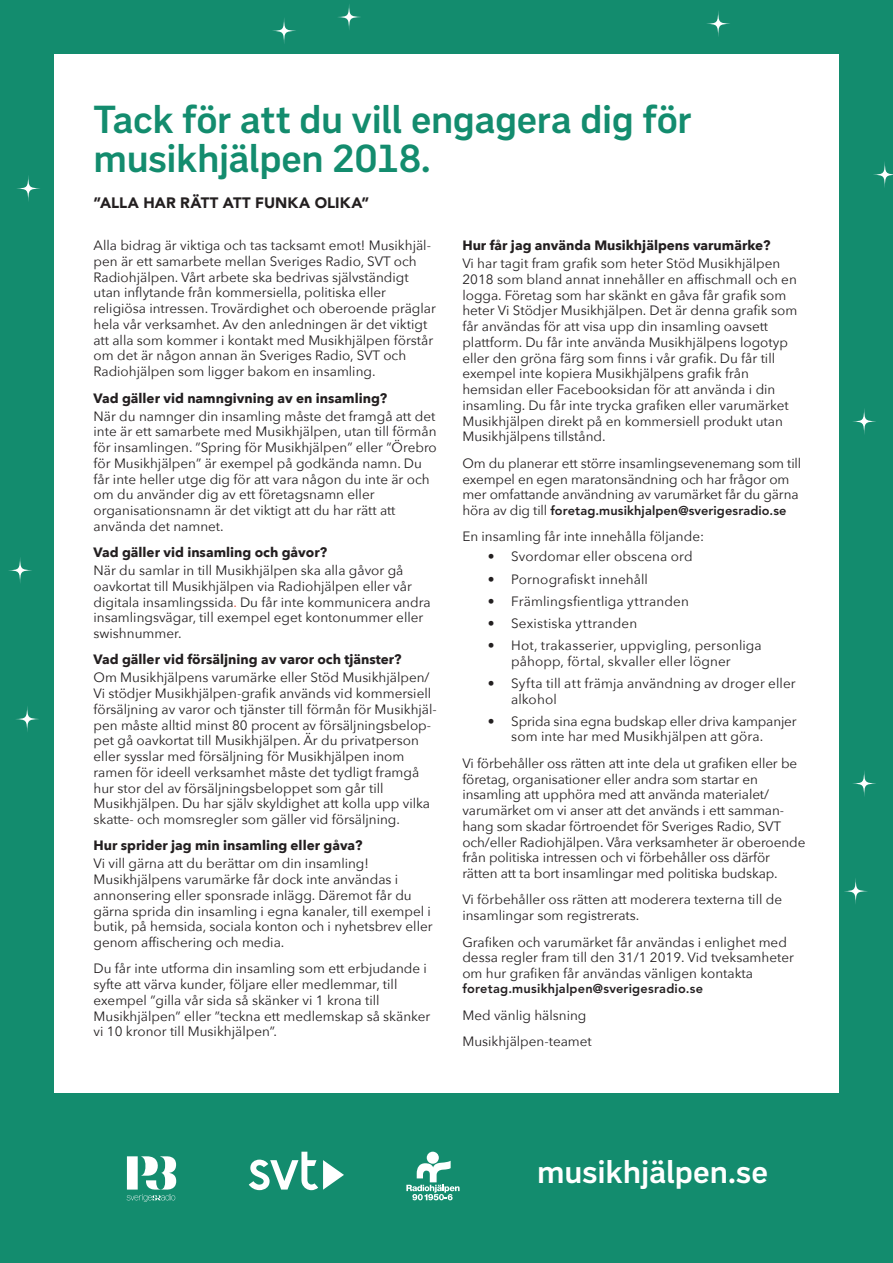
<style>
.page{position:relative;width:893px;height:1263px;background:#138c6e}
.page>*{position:absolute;margin:0;border:0;box-sizing:border-box;transform-origin:0 0}
.t1{font:700 39px/39px "Publik";letter-spacing:-.01em;color:#138c6e}
.t2{font:700 31.95px "Publik";letter-spacing:-.005em;color:#fff}
.t3{font:900 15px "Avenir LT Pro";letter-spacing:.005em;color:#231f20}
.t4{font:13.5px/15.8px "Avenir Next";color:#231f20}
.t5{font:700 13.5px "Avenir Next";color:#231f20}
.t6{font:800 12.75px "Avenir LT Pro";letter-spacing:.015em;color:#231f20}
.s1{color:#ef3e2a}
.s2{font-family:"Avenir Next";font-weight:400;font-size:13.5px}
</style>
<div class="page">
<div style="left:427px;top:1152px;width:12px;height:12px;background:#fff;border-radius:50%"></div>
<svg style="left:406px;top:1161px;width:54px;height:39px"></svg>
<svg style="left:127px;top:1156px;width:49px;height:46px"></svg>
<svg style="left:249px;top:1152px;width:95px;height:38px"></svg>
<div style="left:54px;top:54px;width:785px;height:1039px;background:#fff"></div>
<svg style="left:852px;top:408px;width:24px;height:27px"></svg>
<svg style="left:16px;top:175px;width:25px;height:27px"></svg>
<svg style="left:706px;top:10px;width:25px;height:28px"></svg>
<svg style="left:873px;top:162px;width:20px;height:26px"></svg>
<svg style="left:272px;top:17px;width:24px;height:28px"></svg>
<svg style="left:337px;top:3px;width:24px;height:28px"></svg>
<svg style="left:8px;top:556px;width:24px;height:28px"></svg>
<svg style="left:852px;top:770px;width:24px;height:27px"></svg>
<svg style="left:844px;top:877px;width:24px;height:28px"></svg>
<svg style="left:15px;top:705px;width:25px;height:28px"></svg>
<p class="t1" style="left:94px;top:99px;width:600px">Tack för att du vill engagera dig för musikhjälpen 2018.</p>
<p class="t3" style="left:94px;top:194px;width:277px">”ALLA HAR RÄTT ATT FUNKA OLIKA”</p>
<p class="t4" style="left:94px;top:237px;width:344px">Alla bidrag är viktiga och tas tacksamt emot! Musikhjäl&shy;pen är ett samarbete mellan Sveriges Radio, SVT och Radiohjälpen. Vårt arbete ska bedrivas självständigt utan inflytande från kommersiella, politiska eller religiösa intressen. Trovärdighet och oberoende präglar hela vår verksamhet. Av den anledningen är det viktigt att alla som kommer i kontakt med Musikhjälpen förstår om det är någon annan än Sveriges Radio, SVT och Radiohjälpen som ligger bakom en insamling.</p>
<p class="t5" style="left:94px;top:386px;width:295px">Vad gäller vid namngivning av en insamling?</p>
<p class="t4" style="left:94px;top:407px;width:345px">När du namnger din insamling måste det framgå att det inte är ett samarbete med Musikhjälpen, utan till förmån för insamlingen. ”Spring för Musikhjälpen” eller ”Örebro för Musikhjälpen” är exempel på godkända namn. Du får inte heller utge dig för att vara någon du inte är och om du använder dig av ett företagsnamn eller organisationsnamn är det viktigt att du har rätt att använda det namnet.</p>
<p class="t5" style="left:94px;top:541px;width:235px">Vad gäller vid insamling och gåvor?</p>
<p class="t4" style="left:94px;top:562px;width:339px">När du samlar in till Musikhjälpen ska alla gåvor gå oavkortat till Musikhjälpen via Radiohjälpen eller vår digitala insamlingssida<span class="s1">.</span> Du får inte kommunicera andra insamlingsvägar, till exempel eget kontonummer eller swishnummer.</p>
<p class="t5" style="left:94px;top:648px;width:310px">Vad gäller vid försäljning av varor och tjänster?</p>
<p class="t4" style="left:94px;top:669px;width:345px">Om Musikhjälpens varumärke eller Stöd Musikhjälpen/ Vi stödjer Musikhjälpen-grafik används vid kommersiell försäljning av varor och tjänster till förmån för Musikhjäl&shy;pen måste alltid minst 80 procent av försäljningsbelop&shy;pet gå oavkortat till Musikhjälpen. Är du privatperson eller sysslar med försäljning för Musikhjälpen inom ramen för ideell verksamhet måste det tydligt framgå hur stor del av försäljningsbeloppet som går till Musikhjälpen. Du har själv skyldighet att kolla upp vilka skatte- och momsregler som gäller vid försäljning.</p>
<p class="t5" style="left:94px;top:834px;width:271px">Hur sprider jag min insamling eller gåva?</p>
<p class="t4" style="left:94px;top:855px;width:341px">Vi vill gärna att du berättar om din insamling!<br>Musikhjälpens varumärke får dock inte användas i annonsering eller sponsrade inlägg. Däremot får du gärna sprida din insamling i egna kanaler, till exempel i butik, på hemsida, sociala konton och i nyhetsbrev eller genom affischering och media.</p>
<p class="t4" style="left:94px;top:960px;width:338px">Du får inte utforma din insamling som ett erbjudande i syfte att värva kunder, följare eller medlemmar, till exempel ”gilla vår sida så skänker vi 1 krona till Musikhjälpen” eller ”teckna ett medlemskap så skänker vi 10 kronor till Musikhjälpen”.</p>
<p class="t5" style="left:462px;top:234px;width:310px">Hur får jag använda Musikhjälpens varumärke?</p>
<p class="t4" style="left:462px;top:255px;width:336px">Vi har tagit fram grafik som heter Stöd Musikhjälpen 2018 som bland annat innehåller en affischmall och en logga. Företag som har skänkt en gåva får grafik som heter Vi Stödjer Musikhjälpen. Det är denna grafik som får användas för att visa upp din insamling oavsett plattform. Du får inte använda Musikhjälpens logotyp eller den gröna färg som finns i vår grafik. Du får till exempel inte kopiera Musikhjälpens grafik från hemsidan eller Facebooksidan för att använda i din insamling. Du får inte trycka grafiken eller varumärket Musikhjälpen direkt på en kommersiell produkt utan Musikhjälpens tillstånd.</p>
<p class="t4" style="left:462px;top:455px;width:340px">Om du planerar ett större insamlingsevenemang som till exempel en egen maratonsändning och har frågor om mer omfattande användning av varumärket får du gärna</p>
<p class="t6" style="left:462px;top:503px;width:326px"><span class="s2">höra av dig till</span> foretag.musikhjalpen@sverigesradio.se</p>
<p class="t4" style="left:462px;top:528px;width:243px">En insamling får inte innehålla följande:</p>
<p class="t4" style="left:488px;top:548px;width:206px">• Svordomar eller obscena ord</p>
<p class="t4" style="left:488px;top:570px;width:162px">• Pornografiskt innehåll</p>
<p class="t4" style="left:488px;top:592px;width:203px">• Främlingsfientliga yttranden</p>
<p class="t4" style="left:488px;top:615px;width:151px">• Sexistiska yttranden</p>
<p class="t4" style="left:488px;top:637px;width:276px;text-align:center">• Hot, trakasserier, uppvigling, personliga påhopp, förtal, skvaller eller lögner</p>
<p class="t4" style="left:511px;top:675px;width:286px;text-indent:-23px">• Syfta till att främja användning av droger eller alkohol</p>
<p class="t4" style="left:511px;top:712px;width:287px;text-indent:-23px">• Sprida sina egna budskap eller driva kampanjer som inte har med Musikhjälpen att göra.</p>
<p class="t4" style="left:462px;top:755px;width:344px">Vi förbehåller oss rätten att inte dela ut grafiken eller be företag, organisationer eller andra som startar en insamling att upphöra med att använda materialet/ varumärket om vi anser att det används i ett samman&shy;hang som skadar förtroendet för Sveriges Radio, SVT och/eller Radiohjälpen. Våra verksamheter är oberoende från politiska intressen och vi förbehåller oss därför rätten att ta bort insamlingar med politiska budskap.</p>
<p class="t4" style="left:462px;top:891px;width:321px">Vi förbehåller oss rätten att moderera texterna till de insamlingar som registrerats.</p>
<p class="t4" style="left:462px;top:933px;width:333px">Grafiken och varumärket får användas i enlighet med dessa regler fram till den 31/1 2019. Vid tveksamheter om hur grafiken får användas vänligen kontakta</p>
<p class="t6" style="left:462px;top:981px;width:242px">foretag.musikhjalpen@sverigesradio.se</p>
<p class="t4" style="left:462px;top:1006px;width:126px">Med vänlig hälsning</p>
<p class="t4" style="left:462px;top:1033px;width:131px">Musikhjälpen-teamet</p>
<h2 class="t2" style="left:537px;top:1152px;width:233px">musikhjälpen.se</h2>
</div>
